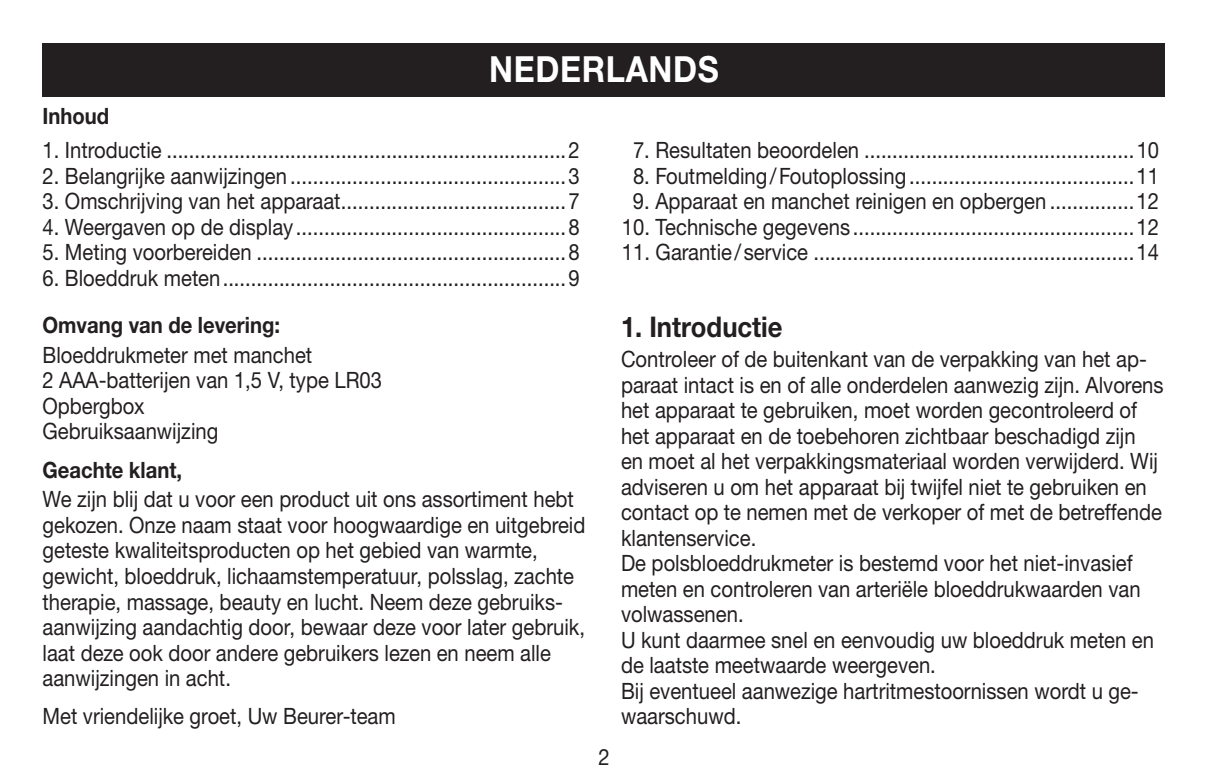
<style>
.page{position:relative;width:1208px;height:783px;background:#fff}
.page>*{position:absolute;margin:0;border:0;box-sizing:border-box;transform-origin:0 0}
.t1{font:700 36px "Helvetica Neue LTW1 G";letter-spacing:.02em;color:#fff;scale:.9 1}
.t2{font:700 28.5px "Helvetica Neue LTW1 G";color:#231f20;scale:.9 1}
.t3{font:22.5px/25.5px "Helvetica Neue LTW1 G";color:#231f20;scale:.9 1}
.t4{font:700 22.5px "Helvetica Neue LTW1 G";color:#231f20;scale:.9 1}
</style>
<div class="page">
<div style="left:43px;top:43px;width:1122px;height:53px;background:#231f20"></div>
<h1 class="t1" style="left:489px;top:47px;width:257px">NEDERLANDS</h1>
<p class="t4" style="left:43px;top:102px;width:76px">Inhoud</p>
<p class="t3" style="left:43px;top:137px;width:598px">1. Introductie .......................................................................2</p>
<p class="t3" style="left:43px;top:163px;width:598px">2. Belangrijke aanwijzingen .................................................3</p>
<p class="t3" style="left:43px;top:188px;width:598px">3. Omschrijving van het apparaat........................................7</p>
<p class="t3" style="left:43px;top:214px;width:598px">4. Weergaven op de display ................................................8</p>
<p class="t3" style="left:42px;top:239px;width:598px">5. Meting voorbereiden .......................................................8</p>
<p class="t3" style="left:42px;top:265px;width:598px">6. Bloeddruk meten.............................................................9</p>
<p class="t4" style="left:43px;top:311px;width:265px">Omvang van de levering:</p>
<p class="t3" style="left:43px;top:342px;width:379px">Bloeddrukmeter met manchet<br>2 AAA-batterijen van 1,5 V, type LR03<br>Opbergbox<br>Gebruiksaanwijzing</p>
<p class="t4" style="left:43px;top:455px;width:157px">Geachte klant,</p>
<p class="t3" style="left:43px;top:486px;width:605px">We zijn blij dat u voor een product uit ons assortiment hebt gekozen. Onze naam staat voor hoogwaardige en uitgebreid geteste kwaliteitsproducten op het gebied van warmte, gewicht, bloeddruk, lichaamstemperatuur, polsslag, zachte therapie, massage, beauty en lucht. Neem deze gebruiks&shy;aanwijzing aandachtig door, bewaar deze voor later gebruik, laat deze ook door andere gebruikers lezen en neem alle aanwijzingen in acht.</p>
<p class="t3" style="left:43px;top:703px;width:394px">Met vriendelijke groet, Uw Beurer-team</p>
<p class="t3" style="left:633px;top:137px;width:586px">7. Resultaten beoordelen ................................................10</p>
<p class="t3" style="left:633px;top:163px;width:586px">8. Foutmelding/Foutoplossing........................................11</p>
<p class="t3" style="left:633px;top:188px;width:586px">9. Apparaat en manchet reinigen en opbergen ...............12</p>
<p class="t3" style="left:622px;top:214px;width:598px">10. Technische gegevens ..................................................12</p>
<p class="t3" style="left:622px;top:239px;width:598px">11. Garantie/service .........................................................14</p>
<p class="t3" style="left:598px;top:744px;width:14px">2</p>
<p class="t2" style="left:621px;top:309px;width:181px">1. Introductie</p>
<p class="t3" style="left:621px;top:346px;width:604px">Controleer of de buitenkant van de verpakking van het ap&shy;paraat intact is en of alle onderdelen aanwezig zijn. Alvorens het apparaat te gebruiken, moet worden gecontroleerd of het apparaat en de toebehoren zichtbaar beschadigd zijn<br>en moet al het verpakkingsmateriaal worden verwijderd. Wij adviseren u om het apparaat bij twijfel niet te gebruiken en contact op te nemen met de verkoper of met de betreffende klantenservice.<br>De polsbloeddrukmeter is bestemd voor het niet-invasief meten en controleren van arteriële bloeddrukwaarden van volwassenen.<br>U kunt daarmee snel en eenvoudig uw bloeddruk meten en de laatste meetwaarde weergeven.<br>Bij eventueel aanwezige hartritmestoornissen wordt u ge&shy;waarschuwd.</p>
</div>
